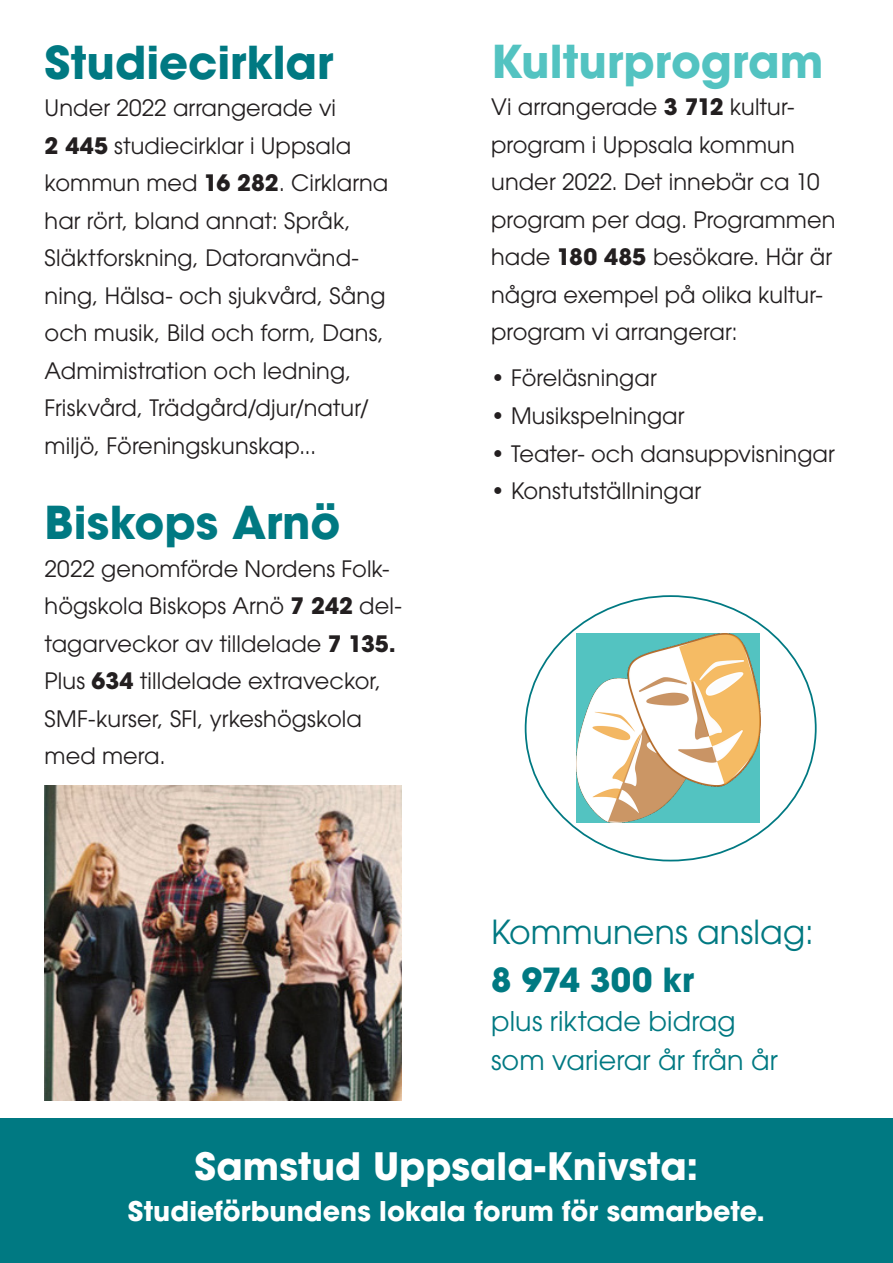
<style>
.page{position:relative;width:893px;height:1263px;background:#fff}
.page>*{position:absolute;margin:0;border:0;box-sizing:border-box;transform-origin:0 0}
.t1{font:700 45px "ITC Avant Garde Pro";color:#007982}
.Rubrik_1{font:700 45px "ITC Avant Garde Pro";color:#53c3c1}
.Rubrik_Samstud_vit{font:700 37.5px "ITC Avant Garde Pro";color:#fff}
.t2{font:33px "ITC Avant Garde Pro";letter-spacing:.005em;color:#007982}
.t3{font:700 33px "ITC Avant Garde Pro";color:#007982}
.Rubrik_2{font:700 27px "ITC Avant Garde Pro";color:#fff}
.t4{font:27px "ITC Avant Garde Pro";letter-spacing:.005em;color:#007982}
.Rubrik_1-2{font:22.5px/37.5px "ITC Avant Garde Pro";letter-spacing:.005em;color:#231f20}
.s1{font-weight:700}
</style>
<div class="page">
<div style="left:0;top:1118px;width:893px;height:145px;background:#007982"></div>
<img style="left:526px;top:596px;width:290px;height:264px">
<img style="left:576px;top:634px;width:184px;height:189px">
<img style="left:45px;top:786px;width:357px;height:314px">
<p class="t1" style="left:45px;top:32px;width:290px">Studiecirklar</p>
<p class="Rubrik_1-2" style="left:45px;top:89px;width:293px">Under 2022 arrangerade vi</p>
<p class="Rubrik_1-2" style="left:45px;top:126px;width:345px"><span class="s1">2 445</span> studiecirklar i Uppsala kommun med <span class="s1">16 282</span>. Cirklarna har rört, bland annat: Språk,<br>Släktforskning, Datoranvänd&shy;ning, Hälsa- och sjukvård, Sång och musik, Bild och form, Dans,<br>Admimistration och ledning,<br>Friskvård, Trädgård/djur/natur/ miljö, Föreningskunskap...</p>
<p class="t1" style="left:45px;top:492px;width:297px">Biskops Arnö</p>
<p class="Rubrik_1-2" style="left:45px;top:549px;width:359px">2022 genomförde Nordens Folk&shy;högskola Biskops Arnö <span class="s1">7 242</span> del&shy;tagarveckor av tilldelade <span class="s1">7 135.<br></span>Plus <span class="s1">634</span> tilldelade extraveckor,<br>SMF-kurser, SFI, yrkeshögskola med mera.</p>
<p class="Rubrik_1" style="left:491px;top:31px;width:334px">Kulturprogram</p>
<p class="Rubrik_1-2" style="left:491px;top:88px;width:346px">Vi arrangerade <span class="s1">3 712</span> kultur&shy;program i Uppsala kommun under 2022. Det innebär ca 10 program per dag. Programmen hade <span class="s1">180 485</span> besökare. Här är några exempel på olika kultur&shy;program vi arrangerar:</p>
<p class="Rubrik_1-2" style="left:491px;top:359px;width:167px">• Föreläsningar</p>
<p class="Rubrik_1-2" style="left:491px;top:397px;width:195px">• Musikspelningar</p>
<p class="Rubrik_1-2" style="left:491px;top:434px;width:345px">• Teater- och dansuppvisningar</p>
<p class="Rubrik_1-2" style="left:491px;top:472px;width:211px">• Konstutställningar</p>
<p class="t2" style="left:491px;top:911px;width:324px">Kommunens anslag:</p>
<p class="t3" style="left:491px;top:958px;width:204px">8 974 300 kr</p>
<p class="t4" style="left:491px;top:1004px;width:246px">plus riktade bidrag</p>
<p class="t4" style="left:491px;top:1043px;width:288px">som varierar år från år</p>
<p class="Rubrik_Samstud_vit" style="left:195px;top:1141px;width:505px">Samstud Uppsala-Knivsta:</p>
<p class="Rubrik_2" style="left:128px;top:1193px;width:639px">Studieförbundens lokala forum för samarbete.</p>
</div>
